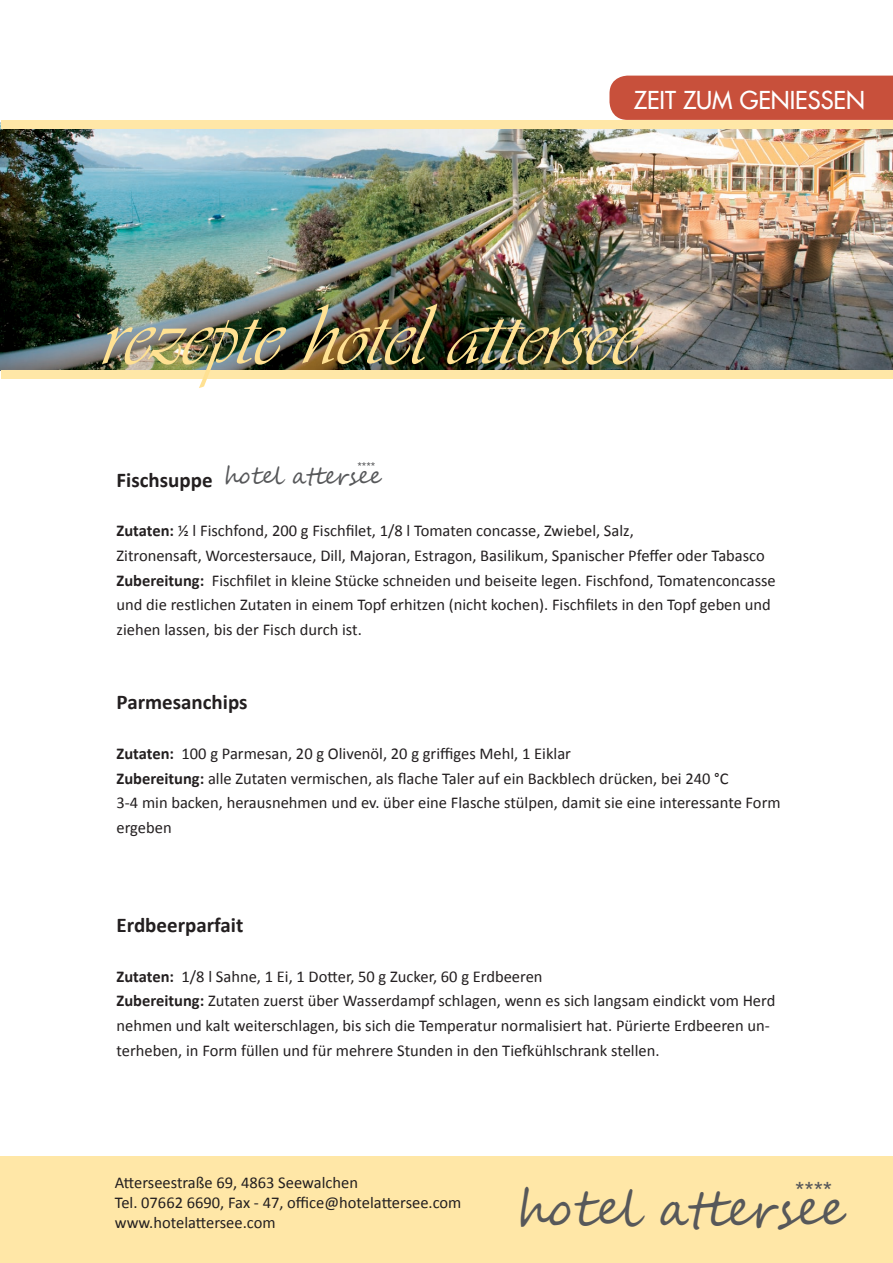
<style>
.page{position:relative;width:893px;height:1263px;background:#fff}
.page>*{position:absolute;margin:0;border:0;box-sizing:border-box;transform-origin:0 0}
.t1{font:90px "Vivaldii";color:#ffe192}
.t2{font:48.45px "Segoe Script";color:#57585a}
.t3{font:24.15px "French Vogue";color:#57585a}
.t4{font:500 24px "Futura Std";color:#fff}
.t5{font:23.25px "Segoe Script";color:#57585a}
.t6{font:700 21px "Calibri";color:#231f20}
.t7{font:16.5px/24.8px "Calibri";color:#231f20}
.t8{font:11.55px "French Vogue";color:#57585a}
.s1{font-weight:700}
</style>
<div class="page">
<div style="left:609px;top:76px;width:284px;height:44px;background:#c8503b"></div>
<img style="left:0;top:123px;width:893px;height:248px">
<div style="left:1px;top:120px;width:892px;height:9px;background:#ffe7a7"></div>
<div style="left:1px;top:370px;width:892px;height:9px;background:#ffe7a7"></div>
<div style="left:0;top:1157px;width:893px;height:106px;background:#ffe7a7"></div>
<h3 class="t4" style="left:634px;top:85px;width:230px">ZEIT ZUM GENIESSEN</h3>
<h1 class="t1" style="left:102px;top:283px;width:538px">rezepte hotel attersee</h1>
<p class="t8" style="left:357px;top:460px;width:19px">****</p>
<h3 class="t5" style="left:224px;top:457px;width:158px">hotel attersee</h3>
<p class="t6" style="left:117px;top:467px;width:98px">Fischsuppe</p>
<p class="t7" style="left:117px;top:517px;width:661px"><span class="s1">Zutaten:</span> ½ l Fischfond, 200 g Fischfilet, 1/8 l Tomaten concasse, Zwiebel, Salz,<br>Zitronensaft, Worcestersauce, Dill, Majoran, Estragon, Basilikum, Spanischer Pfeffer oder Tabasco <span class="s1">Zubereitung:</span> Fischfilet in kleine Stücke schneiden und beiseite legen. Fischfond, Tomatenconcasse und die restlichen Zutaten in einem Topf erhitzen (nicht kochen). Fischfilets in den Topf geben und ziehen lassen, bis der Fisch durch ist.</p>
<p class="t6" style="left:117px;top:689px;width:133px">Parmesanchips</p>
<p class="t7" style="left:117px;top:740px;width:666px"><span class="s1">Zutaten:</span> 100 g Parmesan, 20 g Olivenöl, 20 g griffiges Mehl, 1 Eiklar<br><span class="s1">Zubereitung:</span> alle Zutaten vermischen, als flache Taler auf ein Backblech drücken, bei 240 °C<br>3-4 min backen, herausnehmen und ev. über eine Flasche stülpen, damit sie eine interessante Form ergeben</p>
<p class="t6" style="left:117px;top:912px;width:128px">Erdbeerparfait</p>
<p class="t7" style="left:117px;top:963px;width:660px"><span class="s1">Zutaten:</span> 1/8 l Sahne, 1 Ei, 1 Dotter, 50 g Zucker, 60 g Erdbeeren<br><span class="s1">Zubereitung:</span> Zutaten zuerst über Wasserdampf schlagen, wenn es sich langsam eindickt vom Herd nehmen und kalt weiterschlagen, bis sich die Temperatur normalisiert hat. Pürierte Erdbeeren un&shy;terheben, in Form füllen und für mehrere Stunden in den Tiefkühlschrank stellen.</p>
<p class="t7" style="left:115px;top:1172px;width:348px;line-height:19.8px">Atterseestraße 69, 4863 Seewalchen<br>Tel. 07662 6690, Fax - 47, office@hotelattersee.com www.hotelattersee.com</p>
<h3 class="t3" style="left:795px;top:1177px;width:39px">****</h3>
<h2 class="t2" style="left:517px;top:1170px;width:327px">hotel attersee</h2>
</div>
